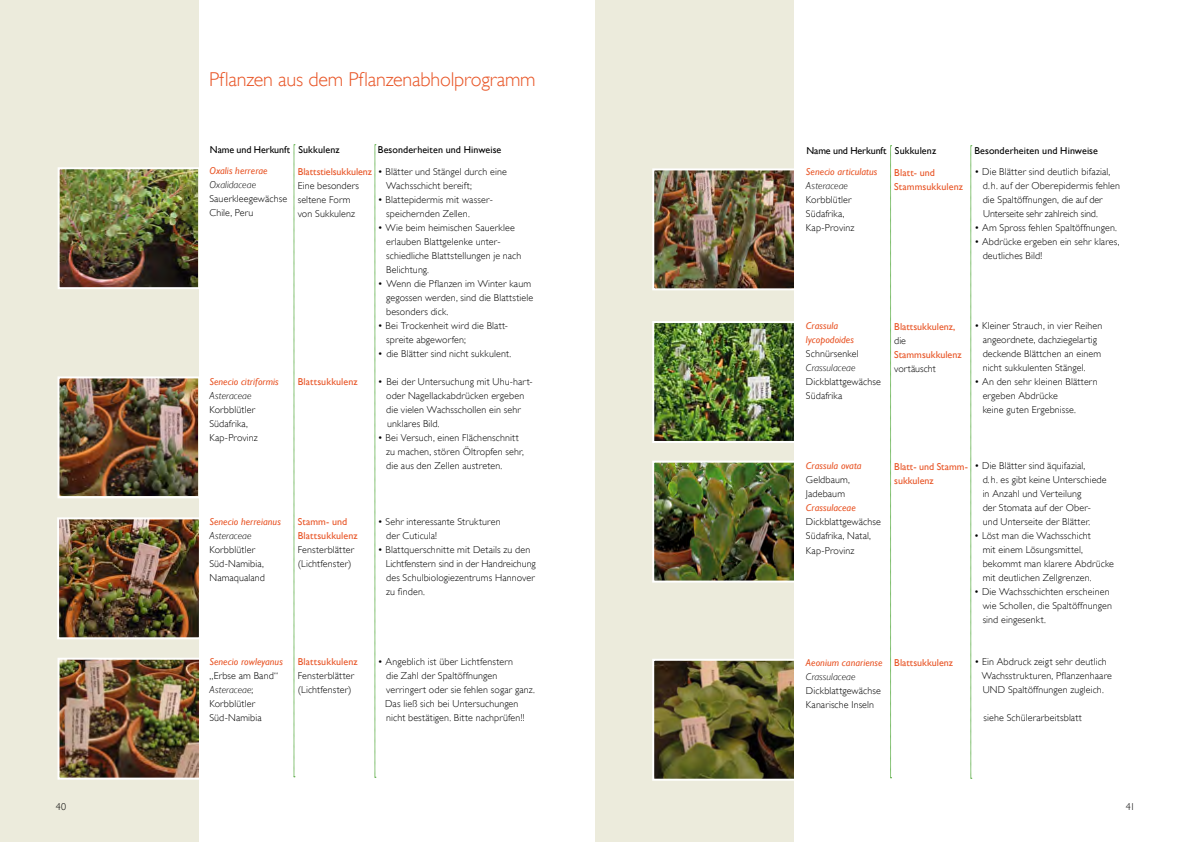
<style>
.page{position:relative;width:1191px;height:842px;background:#fff}
.page>*{position:absolute;margin:0;border:0;box-sizing:border-box;transform-origin:0 0}
.t1{font:300 20px "Gill Sans";letter-spacing:-.01em;color:#e85425}
.t2{font:300 10px/14px "Gill Sans";letter-spacing:.01em;color:#000}
.t3{font:10px/14px "Gill Sans";letter-spacing:.005em;color:#e85425}
.t4{font:italic 10px/14px "Gill Sans";letter-spacing:.01em;color:#e85425}
.t5{font:10px "Gill Sans";letter-spacing:.005em;color:#000}
.t6{font:italic 300 10px "Gill Sans";letter-spacing:.005em;color:#000}
.s1{font-style:italic}
</style>
<div class="page">
<div style="left:0;top:0;width:198px;height:842px;background:#ecebdc"></div>
<div style="left:595px;top:0;width:199px;height:842px;background:#ecebdc"></div>
<img style="left:61px;top:170px;width:136px;height:116px">
<div style="left:58px;top:167px;width:143px;height:122px;border:2px solid #fff"></div>
<img style="left:60px;top:379px;width:137px;height:116px">
<div style="left:57px;top:376px;width:144px;height:122px;border:2px solid #fff"></div>
<img style="left:60px;top:520px;width:138px;height:116px">
<div style="left:57px;top:517px;width:144px;height:122px;border:2px solid #fff"></div>
<img style="left:60px;top:661px;width:138px;height:116px">
<div style="left:57px;top:658px;width:144px;height:122px;border:2px solid #fff"></div>
<svg style="left:294px;top:145px;width:1px;height:632px"></svg>
<svg style="left:375px;top:145px;width:1px;height:633px"></svg>
<img style="left:655px;top:464px;width:138px;height:115px">
<div style="left:652px;top:461px;width:144px;height:121px;border:2px solid #fff"></div>
<img style="left:655px;top:662px;width:138px;height:116px">
<div style="left:652px;top:659px;width:144px;height:122px;border:2px solid #fff"></div>
<img style="left:655px;top:171px;width:138px;height:116px">
<div style="left:652px;top:168px;width:144px;height:122px;border:2px solid #fff"></div>
<img style="left:655px;top:324px;width:138px;height:116px">
<div style="left:652px;top:321px;width:144px;height:122px;border:2px solid #fff"></div>
<svg style="left:890px;top:146px;width:1px;height:632px"></svg>
<svg style="left:970px;top:146px;width:1px;height:633px"></svg>
<h1 class="t1" style="left:209px;top:68px;width:328px">Pflanzen aus dem Pflanzenabholprogramm</h1>
<p class="t5" style="left:210px;top:144px;width:131px">Name und Herkunft Sukkulenz</p>
<p class="t5" style="left:378px;top:144px;width:125px">Besonderheiten und Hinweise</p>
<p class="t2" style="left:386px;top:164px;width:122px;text-indent:-8px">• Blätter und Stängel durch eine<br>Wachsschicht bereift;</p>
<p class="t2" style="left:386px;top:192px;width:108px;text-indent:-8px">• Blattepidermis mit wasser&shy;speichernden Zellen.</p>
<p class="t2" style="left:386px;top:220px;width:137px;text-indent:-8px">• Wie beim heimischen Sauerklee erlauben Blattgelenke unter&shy;schiedliche Blattstellungen je nach<br>Belichtung.</p>
<p class="t2" style="left:386px;top:276px;width:149px;text-indent:-8px">• Wenn die Pflanzen im Winter kaum gegossen werden, sind die Blattstiele besonders dick.</p>
<p class="t2" style="left:386px;top:318px;width:123px;text-indent:-8px">• Bei Trockenheit wird die Blatt&shy;spreite abgeworfen;</p>
<p class="t2" style="left:378px;top:346px;width:135px">• die Blätter sind nicht sukkulent.</p>
<p class="t2" style="left:386px;top:374px;width:148px;text-indent:-8px">• Bei der Untersuchung mit Uhu-hart&shy;oder Nagellackabdrücken ergeben die vielen Wachsschollen ein sehr unklares Bild.</p>
<p class="t2" style="left:386px;top:430px;width:139px;text-indent:-8px">• Bei Versuch, einen Flächenschnitt zu machen, stören Öltropfen sehr, die aus den Zellen austreten.</p>
<p class="t4" style="left:209px;top:164px;width:60px">Oxalis herrerae</p>
<p class="t6" style="left:209px;top:179px;width:48px">Oxalidaceae</p>
<p class="t2" style="left:209px;top:192px;width:79px">Sauerkleegewächse<br>Chile, Peru</p>
<p class="t3" style="left:298px;top:164px;width:76px">Blattstielsukkulenz</p>
<p class="t2" style="left:298px;top:178px;width:63px">Eine besonders seltene Form von Sukkulenz</p>
<p class="t4" style="left:209px;top:374px;width:71px">Senecio citriformis</p>
<p class="t6" style="left:209px;top:389px;width:44px">Asteraceae</p>
<p class="t2" style="left:209px;top:402px;width:50px">Korbblütler<br>Südafrika,<br>Kap-Provinz</p>
<p class="t3" style="left:298px;top:374px;width:62px">Blattsukkulenz</p>
<p class="t4" style="left:209px;top:514px;width:73px">Senecio herreianus</p>
<p class="t6" style="left:209px;top:529px;width:44px">Asteraceae</p>
<p class="t2" style="left:209px;top:542px;width:57px">Korbblütler<br>Süd-Namibia,<br>Namaqualand</p>
<p class="t3" style="left:298px;top:514px;width:62px">Stamm- und<br>Blattsukkulenz</p>
<p class="t2" style="left:298px;top:542px;width:58px">Fensterblätter (Lichtfenster)</p>
<p class="t2" style="left:386px;top:514px;width:116px;text-indent:-8px">• Sehr interessante Strukturen der Cuticula!</p>
<p class="t2" style="left:386px;top:542px;width:151px;text-indent:-8px">• Blattquerschnitte mit Details zu den<br>Lichtfenstern sind in der Handreichung des Schulbiologiezentrums Hannover zu finden.</p>
<p class="t4" style="left:209px;top:654px;width:75px">Senecio rowleyanus</p>
<p class="t2" style="left:209px;top:668px;width:70px">„Erbse am Band“<br><span class="s1">Asteraceae</span>;<br>Korbblütler<br>Süd-Namibia</p>
<p class="t3" style="left:298px;top:654px;width:62px">Blattsukkulenz</p>
<p class="t2" style="left:298px;top:668px;width:58px">Fensterblätter (Lichtfenster)</p>
<p class="t2" style="left:385px;top:654px;width:151px;text-indent:-7px">• Angeblich ist über Lichtfenstern<br>die Zahl der Spaltöffnungen verringert oder sie fehlen sogar ganz.<br>Das ließ sich bei Untersuchungen nicht bestätigen. Bitte nachprüfen!!</p>
<p class="t5" style="left:806px;top:145px;width:131px">Name und Herkunft Sukkulenz</p>
<p class="t5" style="left:974px;top:145px;width:125px">Besonderheiten und Hinweise</p>
<p class="t2" style="left:982px;top:165px;width:139px;text-indent:-8px">• Die Blätter sind deutlich bifazial, d.h. auf der Oberepidermis fehlen die Spaltöffnungen, die auf der Unterseite sehr zahlreich sind.</p>
<p class="t2" style="left:974px;top:221px;width:144px">• Am Spross fehlen Spaltöffnungen.</p>
<p class="t2" style="left:982px;top:235px;width:138px;text-indent:-8px">• Abdrücke ergeben ein sehr klares, deutliches Bild!</p>
<p class="t4" style="left:806px;top:165px;width:73px">Senecio articulatus</p>
<p class="t6" style="left:806px;top:180px;width:44px">Asteraceae</p>
<p class="t2" style="left:806px;top:193px;width:50px">Korbblütler<br>Südafrika,<br>Kap-Provinz</p>
<p class="t3" style="left:894px;top:165px;width:70px">Blatt- und<br>Stammsukkulenz</p>
<p class="t4" style="left:806px;top:319px;width:49px">Crassula lycopodoides</p>
<p class="t2" style="left:806px;top:347px;width:54px">Schnürsenkel</p>
<p class="t6" style="left:806px;top:362px;width:51px">Crassulaceae</p>
<p class="t2" style="left:806px;top:375px;width:76px">Dickblattgewächse<br>Südafrika</p>
<p class="t3" style="left:894px;top:319px;width:63px">Blattsukkulenz,</p>
<p class="t2" style="left:894px;top:333px;width:13px">die</p>
<p class="t3" style="left:894px;top:347px;width:69px">Stammsukkulenz</p>
<p class="t2" style="left:894px;top:361px;width:43px">vortäuscht</p>
<p class="t2" style="left:982px;top:319px;width:121px;text-indent:-8px">• Kleiner Strauch, in vier Reihen angeordnete, dachziegelartig deckende Blättchen an einem nicht sukkulenten Stängel.</p>
<p class="t2" style="left:982px;top:375px;width:116px;text-indent:-8px">• An den sehr kleinen Blättern ergeben Abdrücke<br>keine guten Ergebnisse.</p>
<p class="t4" style="left:806px;top:459px;width:57px">Crassula ovata</p>
<p class="t2" style="left:806px;top:473px;width:45px">Geldbaum,<br>Jadebaum</p>
<p class="t4" style="left:806px;top:501px;width:51px">Crassulaceae</p>
<p class="t2" style="left:806px;top:515px;width:76px">Dickblattgewächse<br>Südafrika, Natal,<br>Kap-Provinz</p>
<p class="t4" style="left:806px;top:655px;width:78px">Aeonium canariense</p>
<p class="t6" style="left:806px;top:670px;width:51px">Crassulaceae</p>
<p class="t2" style="left:806px;top:683px;width:76px">Dickblattgewächse<br>Kanarische Inseln</p>
<p class="t3" style="left:894px;top:459px;width:75px">Blatt- und Stamm&shy;sukkulenz</p>
<p class="t3" style="left:894px;top:655px;width:60px">Blattsukkulenz</p>
<p class="t2" style="left:982px;top:459px;width:125px;text-indent:-8px">• Die Blätter sind äquifazial,<br>d.h. es gibt keine Unterschiede in Anzahl und Verteilung<br>der Stomata auf der Ober&shy;und Unterseite der Blätter.</p>
<p class="t2" style="left:982px;top:529px;width:133px;text-indent:-8px">• Löst man die Wachsschicht<br>mit einem Lösungsmittel, bekommt man klarere Abdrücke mit deutlichen Zellgrenzen.</p>
<p class="t2" style="left:982px;top:585px;width:131px;text-indent:-8px">• Die Wachsschichten erscheinen wie Schollen, die Spaltöffnungen sind eingesenkt.</p>
<p class="t2" style="left:981px;top:655px;width:132px;text-indent:-7px">• Ein Abdruck zeigt sehr deutlich<br>Wachsstrukturen, Pflanzenhaare<br>UND Spaltöffnungen zugleich.</p>
<p class="t2" style="left:983px;top:711px;width:100px">siehe Schülerarbeitsblatt</p>
<p class="t2" style="left:56px;top:799px;width:12px">40</p>
<p class="t2" style="left:1125px;top:799px;width:11px">41</p>
</div>
